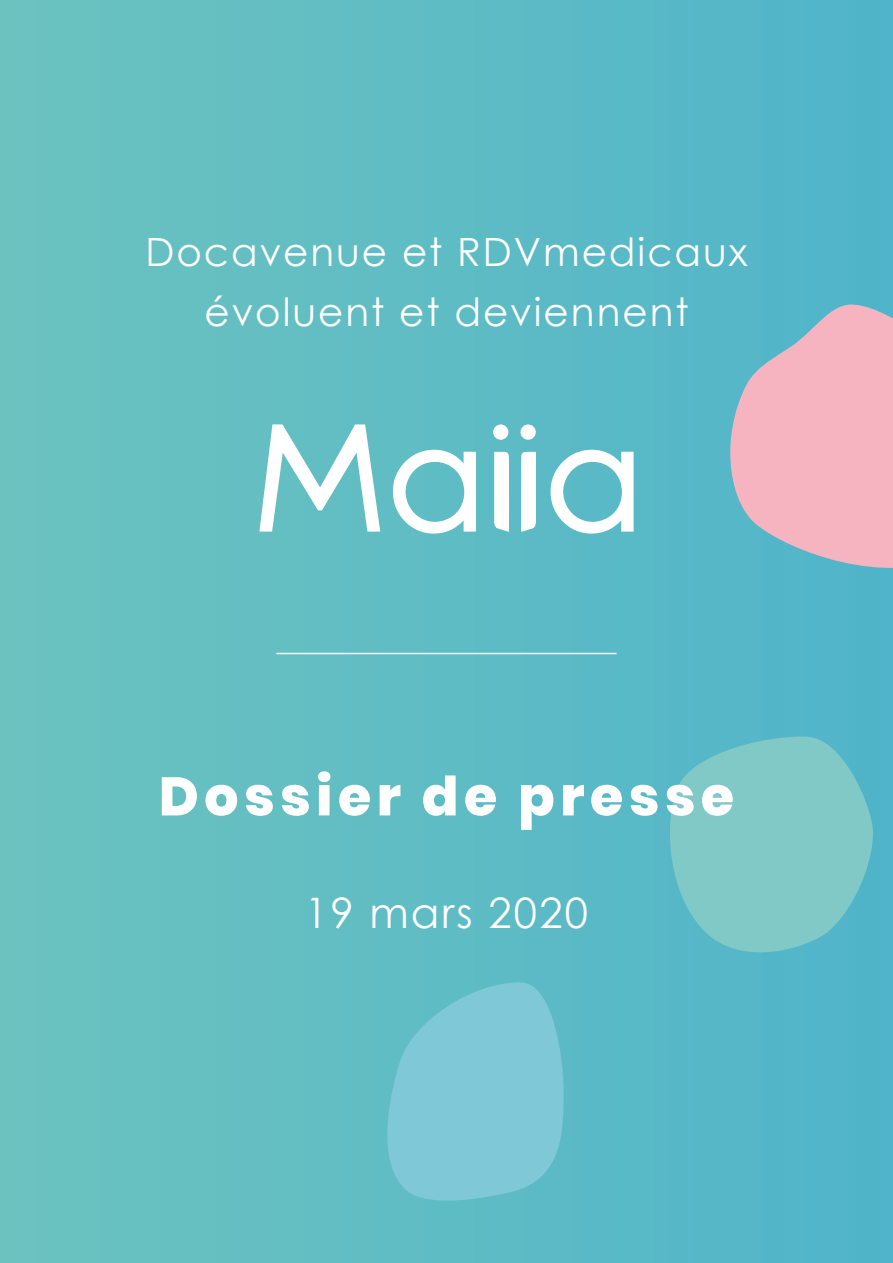
<style>
.page{position:relative;width:893px;height:1263px;background:#fff}
.page>*{position:absolute;margin:0;border:0;box-sizing:border-box;transform-origin:0 0}
.t1{font:800 54px "Poppins";letter-spacing:.1em;color:#fff}
.t2{font:42px "Century Gothic";letter-spacing:.05em;color:#fff}
.t3{font:39px "Century Gothic";letter-spacing:.05em;color:#fff}
</style>
<div class="page">
<div style="left:0;top:0;width:893px;height:1263px;background:linear-gradient(to right,#6cc3bf,#50b4ca)"></div>
<svg style="left:374px;top:982px;width:191px;height:222px;background:#75c4d2"></svg>
<svg style="left:663px;top:735px;width:213px;height:230px;background:#73c3c7"></svg>
<svg style="left:721px;top:301px;width:172px;height:285px;background:#c1b4c2"></svg>
<svg style="left:494px;top:452px;width:15px;height:80px"></svg>
<svg style="left:521px;top:452px;width:15px;height:80px"></svg>
<svg style="left:259px;top:424px;width:121px;height:108px"></svg>
<svg style="left:393px;top:450px;width:83px;height:84px"></svg>
<svg style="left:551px;top:450px;width:83px;height:84px"></svg>
<div style="left:493px;top:424px;width:15px;height:16px;background:#fff;border-radius:50%"></div>
<div style="left:520px;top:424px;width:16px;height:16px;background:#fff;border-radius:50%"></div>
<hr style="left:276px;top:653px;width:341px;height:1px;background:#fff">
<p class="t3" style="left:145px;top:225px;width:604px">Docavenue et RDVmedicaux</p>
<p class="t3" style="left:204px;top:285px;width:486px">évoluent et deviennent</p>
<p class="t1" style="left:159px;top:765px;width:577px">Dossier de presse</p>
<p class="t2" style="left:305px;top:883px;width:284px">19 mars 2020</p>
</div>
